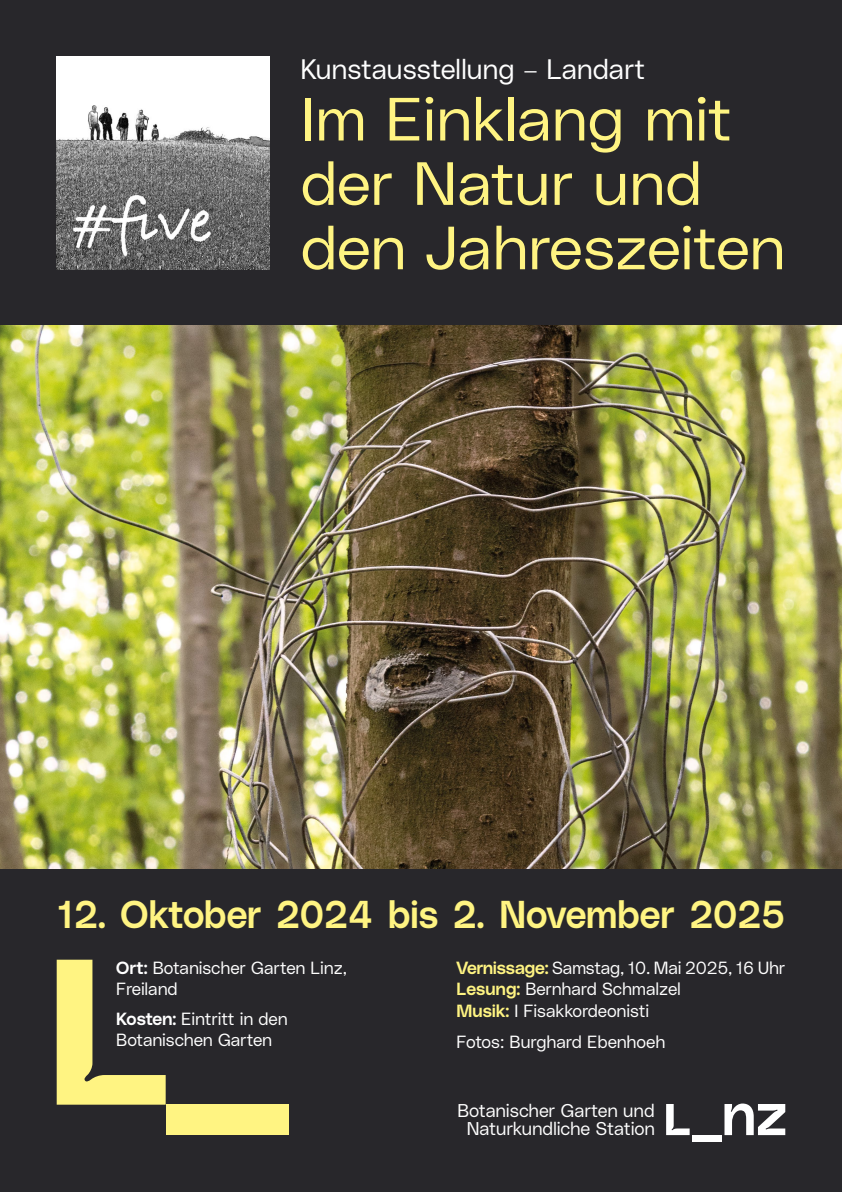
<style>
.page{position:relative;width:842px;height:1192px;background:#28272b}
.page>*{position:absolute;margin:0;border:0;box-sizing:border-box;transform-origin:0 0}
.t1{font:60.5px/64.4px "Lentia Nova Slim";letter-spacing:-.01em;color:#fff482;scale:1.05 1}
.t2{font:38.6px "Lentia Nova Median";color:#fff482;scale:.96 1}
.t3{font:28px "Lentia Nova Slim";letter-spacing:-.01em;color:#fff}
.t4{font:18.4px/17.4px "Lentia Nova Slim";letter-spacing:-.01em;color:#fff;text-align:center}
.t5{font:17.5px/21.3px "Lentia Nova Slim";letter-spacing:-.01em;color:#fff}
.s1{font-family:"Lentia Nova Median";color:#fff482}
.s2{font-family:"Lentia Nova Median"}
</style>
<div class="page">
<div style="left:692px;top:1135px;width:29px;height:7px;background:#fff"></div>
<svg style="left:666px;top:1104px;width:24px;height:31px"></svg>
<svg style="left:724px;top:1104px;width:61px;height:31px"></svg>
<div style="left:166px;top:1105px;width:122px;height:30px;background:#fff482"></div>
<svg style="left:57px;top:960px;width:109px;height:145px"></svg>
<img style="left:57px;top:57px;width:212px;height:212px">
<img style="left:0;top:326px;width:842px;height:543px">
<h3 class="t3" style="left:300px;top:49px;width:346px">Kunstausstellung – Landart</h3>
<h1 class="t1" style="left:300px;top:83px;width:463px">Im Einklang mit der Natur und den Jahreszeiten</h1>
<h2 class="t2" style="left:58px;top:884px;width:759px">12. Oktober 2024 bis 2. November 2025</h2>
<p class="t5" style="left:457px;top:956px;width:330px;line-height:21.8px"><span class="s1">Vernissage:</span> Samstag, 10. Mai 2025, 16 Uhr<br><span class="s1">Lesung:</span> Bernhard Schmalzel<br><span class="s1">Musik:</span> I Fisakkordeonisti</p>
<p class="t5" style="left:457px;top:1030px;width:210px">Fotos: Burghard Ebenhoeh</p>
<p class="t5" style="left:116px;top:956px;width:232px"><span class="s2">Ort:</span> Botanischer Garten Linz,<br>Freiland</p>
<p class="t5" style="left:116px;top:1007px;width:173px"><span class="s2">Kosten:</span> Eintritt in den<br>Botanischen Garten</p>
<p class="t4" style="left:457px;top:1101px;width:199px">Botanischer Garten und<br>Naturkundliche Station</p>
</div>
